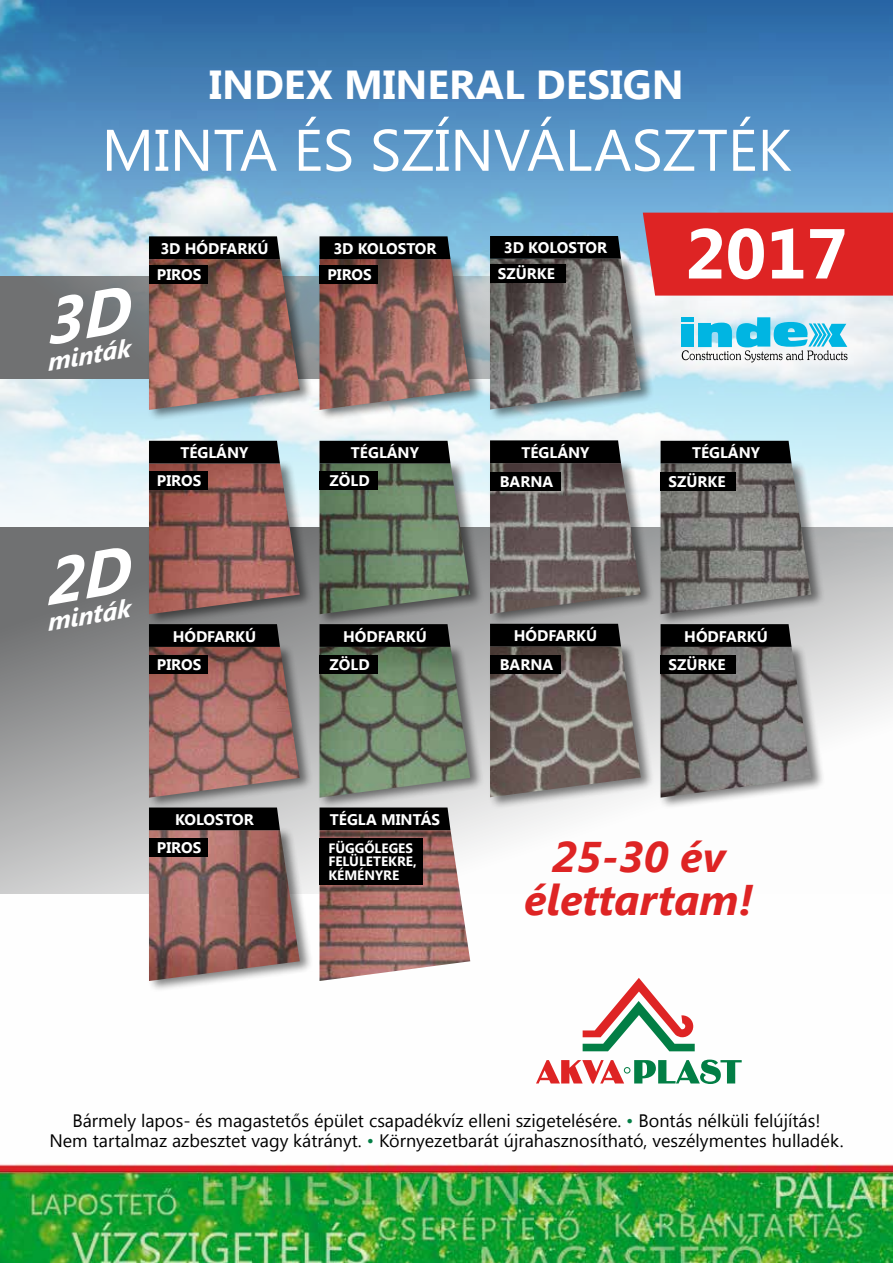
<style>
.page{position:relative;width:893px;height:1263px;background:#fff}
.page>*{position:absolute;margin:0;border:0;box-sizing:border-box;transform-origin:0 0}
.t1{font:700 70.5px "Segoe UI";color:#fff}
.t2{font:58.5px "Segoe UI";color:#fff}
.t3{font:italic 700 42.9px/43.8px "Segoe UI";color:#de2424;text-align:center}
.t4{font:700 40.5px "Segoe UI";color:#fff}
.t5{font:italic 700 25.05px "Segoe UI";color:#fff}
.t6{font:18px/20.2px "Segoe UI";color:#000;text-align:center}
.t7{font:700 15.3px "Segoe UI";color:#fff}
.t8{font:700 13.5px/13.5px "Segoe UI";color:#fff}
.s1{color:#027e45}
</style>
<div class="page">
<img style="left:0;top:960px;width:893px;height:303px">
<img style="left:0;top:0;width:893px;height:527px">
<svg style="left:0;top:276px;width:488px;height:103px;background:#757778"></svg>
<div style="left:147px;top:255px;width:167px;height:167px;background:#000;opacity:.5"></div>
<img style="left:149px;top:259px;width:151px;height:151px">
<div style="left:149px;top:236px;width:131px;height:23px;background:#000"></div>
<div style="left:318px;top:255px;width:166px;height:167px;background:#000;opacity:.5"></div>
<img style="left:319px;top:259px;width:151px;height:151px">
<div style="left:319px;top:236px;width:131px;height:23px;background:#000"></div>
<div style="left:488px;top:255px;width:167px;height:167px;background:#000;opacity:.5"></div>
<img style="left:490px;top:259px;width:151px;height:150px">
<div style="left:490px;top:236px;width:131px;height:23px;background:#000"></div>
<svg style="left:0;top:527px;width:893px;height:367px"></svg>
<div style="left:147px;top:459px;width:167px;height:167px;background:#000;opacity:.5"></div>
<img style="left:149px;top:463px;width:151px;height:151px">
<div style="left:149px;top:441px;width:131px;height:22px;background:#000"></div>
<div style="left:318px;top:459px;width:166px;height:167px;background:#000;opacity:.5"></div>
<img style="left:319px;top:463px;width:151px;height:151px">
<div style="left:319px;top:441px;width:131px;height:22px;background:#000"></div>
<div style="left:488px;top:459px;width:167px;height:167px;background:#000;opacity:.5"></div>
<img style="left:490px;top:463px;width:151px;height:151px">
<div style="left:490px;top:440px;width:131px;height:23px;background:#000"></div>
<div style="left:659px;top:459px;width:166px;height:167px;background:#000;opacity:.5"></div>
<img style="left:661px;top:463px;width:150px;height:151px">
<div style="left:661px;top:441px;width:130px;height:22px;background:#000"></div>
<div style="left:147px;top:643px;width:167px;height:167px;background:#000;opacity:.5"></div>
<img style="left:149px;top:647px;width:151px;height:151px">
<svg style="left:149px;top:624px;width:131px;height:23px;background:#030303"></svg>
<div style="left:318px;top:643px;width:166px;height:167px;background:#000;opacity:.5"></div>
<img style="left:319px;top:647px;width:151px;height:151px">
<svg style="left:319px;top:624px;width:131px;height:23px;background:#030303"></svg>
<div style="left:488px;top:642px;width:167px;height:167px;background:#000;opacity:.5"></div>
<img style="left:490px;top:646px;width:151px;height:151px">
<div style="left:490px;top:624px;width:131px;height:22px;background:#000"></div>
<div style="left:659px;top:643px;width:166px;height:167px;background:#000;opacity:.5"></div>
<img style="left:661px;top:647px;width:150px;height:151px">
<svg style="left:661px;top:624px;width:130px;height:23px;background:#030303"></svg>
<div style="left:147px;top:826px;width:167px;height:167px;background:#000;opacity:.5"></div>
<img style="left:149px;top:830px;width:151px;height:151px">
<div style="left:149px;top:807px;width:131px;height:23px;background:#000"></div>
<img style="left:319px;top:830px;width:151px;height:151px">
<div style="left:319px;top:807px;width:131px;height:23px;background:#000"></div>
<div style="left:643px;top:213px;width:250px;height:83px;background:#de2424"></div>
<div style="left:149px;top:265px;width:58px;height:19px;background:#000"></div>
<div style="left:319px;top:265px;width:59px;height:19px;background:#000"></div>
<div style="left:490px;top:264px;width:75px;height:19px;background:#000"></div>
<div style="left:149px;top:471px;width:58px;height:19px;background:#000"></div>
<div style="left:149px;top:655px;width:58px;height:18px;background:#000"></div>
<div style="left:149px;top:838px;width:58px;height:19px;background:#000"></div>
<div style="left:319px;top:471px;width:59px;height:19px;background:#000"></div>
<div style="left:319px;top:655px;width:59px;height:18px;background:#000"></div>
<div style="left:490px;top:472px;width:70px;height:19px;background:#000"></div>
<div style="left:490px;top:655px;width:70px;height:19px;background:#000"></div>
<div style="left:661px;top:472px;width:75px;height:19px;background:#000"></div>
<div style="left:661px;top:655px;width:75px;height:19px;background:#000"></div>
<div style="left:319px;top:838px;width:104px;height:46px;background:#000"></div>
<div style="left:328px;top:837px;width:101px;height:55px;background:#000;opacity:.5"></div>
<div style="left:681px;top:324px;width:13px;height:23px;background:#00b5e2"></div>
<div style="left:681px;top:317px;width:13px;height:5px;background:#00b5e2"></div>
<svg style="left:682px;top:317px;width:165px;height:45px"></svg>
<svg style="left:536px;top:1059px;width:206px;height:25px"></svg>
<svg style="left:583px;top:978px;width:112px;height:73px"></svg>
<div style="left:48px;top:545px;width:83px;height:60px;background:#707172"></div>
<svg style="left:50px;top:285px;width:81px;height:61px;background:#717475"></svg>
<h3 class="t4" style="left:209px;top:56px;width:476px">INDEX MINERAL DESIGN</h3>
<h2 class="t2" style="left:102px;top:109px;width:691px">MINTA ÉS SZÍNVÁLASZTÉK</h2>
<h3 class="t5" style="left:44px;top:345px;width:86px;rotate:-10deg">minták</h3>
<p class="t7" style="left:160px;top:237px;width:109px">3D HÓDFARKÚ</p>
<p class="t7" style="left:333px;top:237px;width:105px">3D KOLOSTOR</p>
<p class="t7" style="left:504px;top:237px;width:105px">3D KOLOSTOR</p>
<p class="t7" style="left:157px;top:264px;width:46px">PIROS</p>
<p class="t7" style="left:327px;top:264px;width:46px">PIROS</p>
<p class="t7" style="left:498px;top:263px;width:59px">SZÜRKE</p>
<h1 class="t1" style="left:685px;top:203px;width:164px">2017</h1>
<p class="t7" style="left:180px;top:442px;width:70px">TÉGLÁNY</p>
<p class="t7" style="left:351px;top:442px;width:70px">TÉGLÁNY</p>
<p class="t7" style="left:521px;top:441px;width:70px">TÉGLÁNY</p>
<p class="t7" style="left:692px;top:442px;width:70px">TÉGLÁNY</p>
<p class="t7" style="left:157px;top:469px;width:46px">PIROS</p>
<p class="t7" style="left:330px;top:469px;width:42px">ZÖLD</p>
<p class="t7" style="left:500px;top:470px;width:55px">BARNA</p>
<p class="t7" style="left:668px;top:470px;width:59px">SZÜRKE</p>
<h3 class="t5" style="left:44px;top:605px;width:86px;rotate:-10deg">minták</h3>
<p class="t7" style="left:173px;top:625px;width:85px">HÓDFARKÚ</p>
<p class="t7" style="left:343px;top:625px;width:85px">HÓDFARKÚ</p>
<p class="t7" style="left:514px;top:625px;width:85px">HÓDFARKÚ</p>
<p class="t7" style="left:684px;top:625px;width:85px">HÓDFARKÚ</p>
<p class="t7" style="left:157px;top:653px;width:46px">PIROS</p>
<p class="t7" style="left:330px;top:653px;width:42px">ZÖLD</p>
<p class="t7" style="left:500px;top:654px;width:55px">BARNA</p>
<p class="t7" style="left:668px;top:654px;width:59px">SZÜRKE</p>
<p class="t7" style="left:175px;top:808px;width:80px">KOLOSTOR</p>
<p class="t7" style="left:330px;top:808px;width:112px">TÉGLA MINTÁS</p>
<p class="t7" style="left:157px;top:837px;width:46px">PIROS</p>
<p class="t8" style="left:328px;top:840px;width:90px">FÜGGŐLEGES<br>FELÜLETEKRE,<br>KÉMÉNYRE</p>
<h3 class="t3" style="left:524px;top:832px;width:231px">25-30 év élettartam!</h3>
<p class="t6" style="left:49px;top:1110px;width:796px">Bármely lapos- és magastetős épület csapadékvíz elleni szigetelésére. <span class="s1">•</span> Bontás nélküli felújítás!<br>Nem tartalmaz azbesztet vagy kátrányt. <span class="s1">•</span> Környezetbarát újrahasznosítható, veszélymentes hulladék.</p>
</div>
